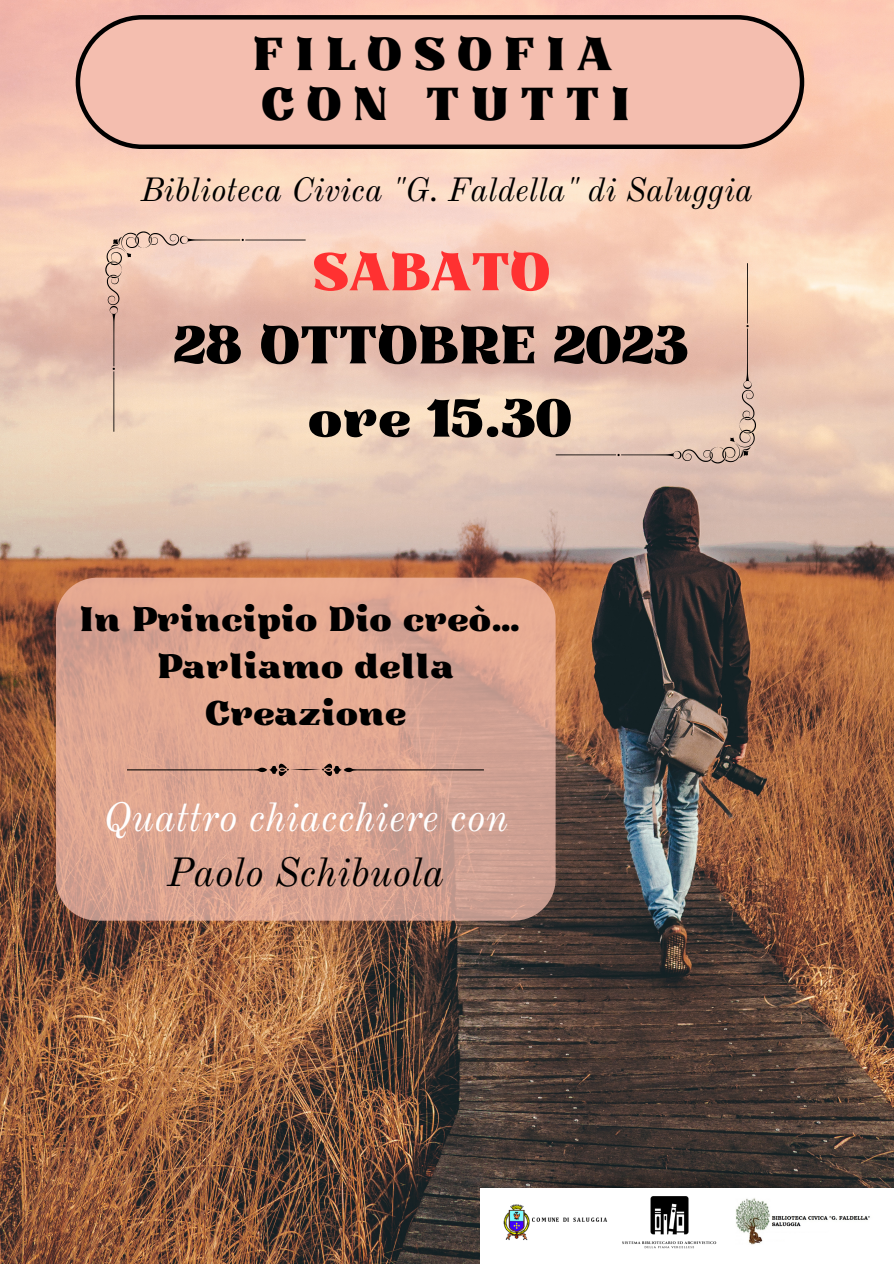
<style>
.page{position:relative;width:894px;height:1264px;background:#fff}
.page>*{position:absolute;margin:0;border:0;box-sizing:border-box;transform-origin:0 0}
.t1{font:52.5px "Kaftus";color:#000}
.t2{font:52.5px "Kaftus";color:#ff3131}
.t3{font:45.75px "Kaftus";letter-spacing:.25em;color:#000}
.t4{font:italic 40.05px/55.2px "Old Standard";color:#fff;text-align:center}
.t5{font:34.05px/47.2px "Kaftus";color:#000;text-align:center}
.t6{font:italic 33px "Old Standard";color:#000}
.s1{color:#000}
</style>
<div class="page">
<img style="left:0;top:0;width:893px;height:1263px">
<img style="left:471px;top:1148px;width:422px;height:79px">
<div style="left:480px;top:1187px;width:413px;height:76px;background:#fff"></div>
<img style="left:736px;top:1198px;width:134px;height:47px">
<img style="left:503px;top:1204px;width:105px;height:37px">
<img style="left:622px;top:1196px;width:94px;height:53px">
<svg style="left:76px;top:15px;width:727px;height:134px;background:#e2b0a2"></svg>
<svg style="left:56px;top:577px;width:499px;height:343px;background:#dba490"></svg>
<svg style="left:127px;top:763px;width:357px;height:13px;background:#c39280"></svg>
<hr style="left:113px;top:371px;width:1px;height:60px;background:#000;border-radius:50%">
<svg style="left:105px;top:231px;width:200px;height:139px;background:#e6beae"></svg>
<hr style="left:746px;top:263px;width:1px;height:60px;background:#000;border-radius:50%">
<svg style="left:555px;top:325px;width:200px;height:138px;background:#e3c0af"></svg>
<p class="t3" style="left:253px;top:25px;width:361px">FILOSOFIA</p>
<p class="t3" style="left:261px;top:76px;width:370px">CON TUTTI</p>
<p class="t6" style="left:141px;top:169px;width:613px">Biblioteca Civica "G. Faldella" di Saluggia</p>
<p class="t2" style="left:312px;top:239px;width:239px">SABATO</p>
<p class="t1" style="left:174px;top:312px;width:516px">28 OTTOBRE 2023</p>
<p class="t1" style="left:308px;top:385px;width:265px">ore 15.30</p>
<p class="t5" style="left:80px;top:596px;width:442px">In Principio Dio creò…</p>
<p class="t5" style="left:157px;top:643px;width:298px">Parliamo della<br>Creazione</p>
<p class="t4" style="left:103px;top:790px;width:406px">Quattro chiacchiere con<br><span class="s1">Paolo Schibuola</span></p>
</div>
